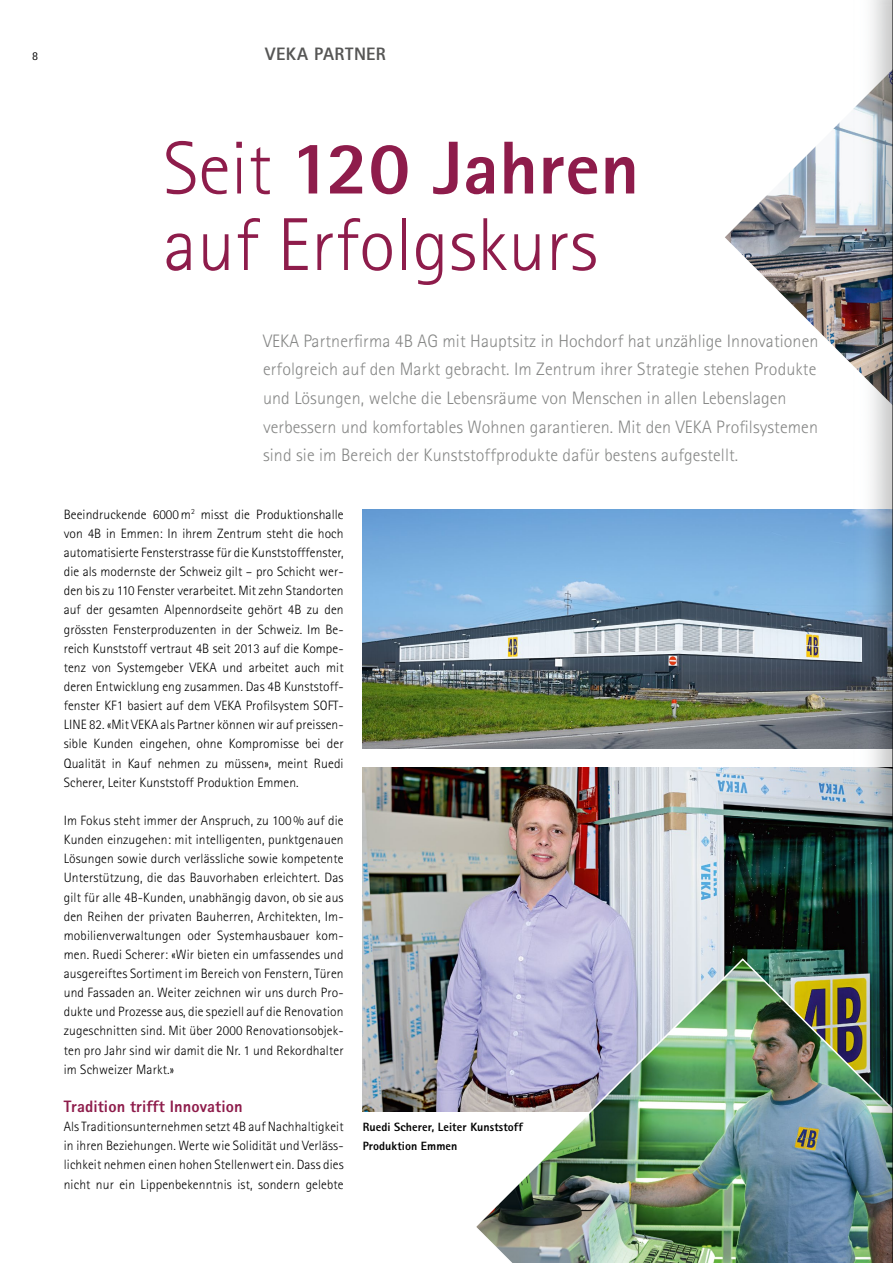
<style>
.page{position:relative;width:893px;height:1263px;background:#fff}
.page>*{position:absolute;margin:0;border:0;box-sizing:border-box;transform-origin:0 0}
.t1{font:300 75px/76.5px "Rotis Sans Serif";letter-spacing:.005em;color:#8e1c4b}
.t2{font:300 18px/28.7px "Rotis Sans Serif";letter-spacing:.005em;color:#868786}
.t3{font:800 18px "Rotis Sans Serif";letter-spacing:.03em;color:#565655}
.t4{font:800 16.5px "Rotis Sans Serif";letter-spacing:.005em;color:#8e1c4b}
.t5{font:300 13.5px/19.2px "Rotis Sans Serif";letter-spacing:.01em;color:#000;text-align:justify}
.t6{font:800 12px/19.2px "Rotis Sans Serif";letter-spacing:.005em;color:#000}
.t7{font:12px "Rotis Sans Serif";color:#000}
.s1{font-weight:800}
</style>
<div class="page">
<img style="left:363px;top:767px;width:487px;height:345px">
<img style="left:363px;top:509px;width:487px;height:239px">
<img style="left:725px;top:122px;width:125px;height:241px">
<img style="left:473px;top:957px;width:377px;height:306px">
<img style="left:850px;top:0;width:42px;height:1263px">
<hr style="left:892px;top:0;width:1px;height:1263px;background:#000">
<p class="t7" style="left:32px;top:48px;width:7px">8</p>
<h2 class="t3" style="left:265px;top:42px;width:122px">VEKA PARTNER</h2>
<h1 class="t1" style="left:163px;top:130px;width:477px">Seit <span class="s1">120 Jahren </span>auf Erfolgskurs</h1>
<p class="t2" style="left:263px;top:326px;width:557px">VEKA Partnerfirma 4B AG mit Hauptsitz in Hochdorf hat unzählige Innovationen erfolgreich auf den Markt gebracht. Im Zentrum ihrer Strategie stehen Produkte und Lösungen, welche die Lebensräume von Menschen in allen Lebenslagen verbessern und komfortables Wohnen garantieren. Mit den VEKA Profilsystemen sind sie im Bereich der Kunststoffprodukte dafür bestens aufgestellt.</p>
<p class="t5" style="left:64px;top:505px;width:281px">Beeindruckende 6000m<sup>2</sup> misst die Produktionshalle von 4B in Emmen: In ihrem Zentrum steht die hoch automatisierte Fensterstrasse für die Kunststofffenster, die als modernste der Schweiz gilt – pro Schicht wer&shy;den bis zu 110 Fenster verarbeitet. Mit zehn Standorten auf der gesamten Alpennordseite gehört 4B zu den grössten Fensterproduzenten in der Schweiz. Im Be&shy;reich Kunststoff vertraut 4B seit 2013 auf die Kompe&shy;tenz von Systemgeber VEKA und arbeitet auch mit deren Entwicklung eng zusammen. Das 4B Kunststoff&shy;fenster KF1 basiert auf dem VEKA Profilsystem SOFT-LINE 82. «Mit VEKA als Partner können wir auf preissen&shy;sible Kunden eingehen, ohne Kompromisse bei der Qualität in Kauf nehmen zu müssen», meint Ruedi Scherer, Leiter Kunststoff Produktion Emmen.</p>
<p class="t5" style="left:64px;top:811px;width:281px">Im Fokus steht immer der Anspruch, zu 100% auf die Kunden einzugehen: mit intelligenten, punktgenauen Lösungen sowie durch verlässliche sowie kompetente Unterstützung, die das Bauvorhaben erleichtert. Das gilt für alle 4B-Kunden, unabhängig davon, ob sie aus den Reihen der privaten Bauherren, Architekten, Im&shy;mobilienverwaltungen oder Systemhausbauer kom&shy;men. Ruedi Scherer: «Wir bieten ein umfassendes und ausgereiftes Sortiment im Bereich von Fenstern, Türen und Fassaden an. Weiter zeichnen wir uns durch Pro&shy;dukte und Prozesse aus, die speziell auf die Renovation zugeschnitten sind. Mit über 2000 Renovationsobjek&shy;ten pro Jahr sind wir damit die Nr. 1 und Rekordhalter im Schweizer Markt.»</p>
<p class="t4" style="left:64px;top:1096px;width:180px">Tradition trifft Innovation</p>
<p class="t5" style="left:64px;top:1117px;width:281px">Als Traditionsunternehmen setzt 4B auf Nachhaltigkeit in ihren Beziehungen. Werte wie Solidität und Verläss&shy;lichkeit nehmen einen hohen Stellenwert ein. Dass dies nicht nur ein Lippenbekenntnis ist, sondern gelebte</p>
<p class="t6" style="left:363px;top:1117px;width:162px">Ruedi Scherer, Leiter Kunststoff<br>Produktion Emmen</p>
</div>
